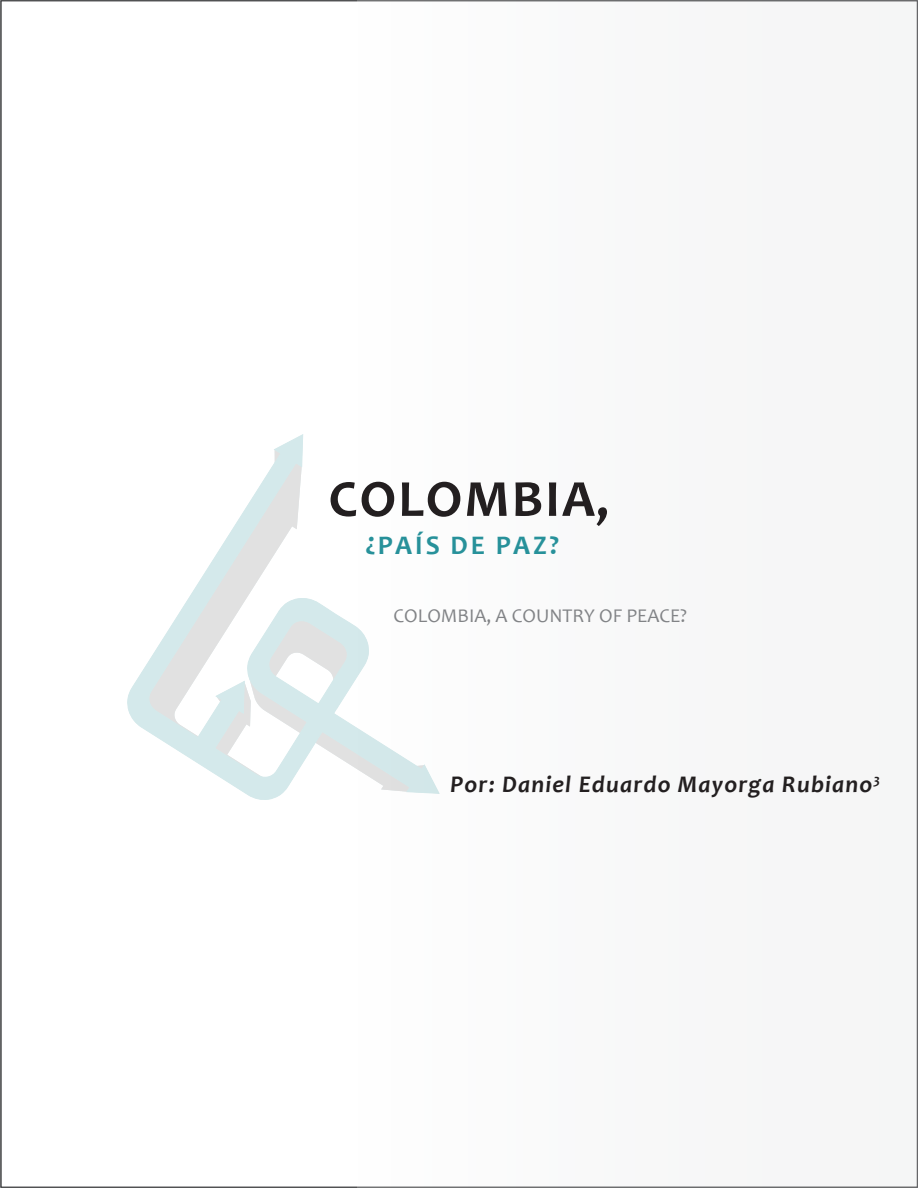
<style>
.page{position:relative;width:918px;height:1188px;background:#fff}
.page>*{position:absolute;margin:0;border:0;box-sizing:border-box;transform-origin:0 0}
.t1{font:700 52.5px "Candara";letter-spacing:.04em;color:#231f20}
.t2{font:700 27px "Candara";letter-spacing:.11em;color:#27919a}
.t3{font:italic 700 24px "Candara";letter-spacing:.05em;color:#231f20}
.text_body{font:19.5px "Candara";color:#818386}
</style>
<div class="page">
<div style="left:357px;top:0;width:561px;height:1188px;background:#f8f8f8"></div>
<svg style="left:127px;top:434px;width:313px;height:366px"></svg>
<p class="t1" style="left:329px;top:466px;width:282px">COLOMBIA,</p>
<p class="t2" style="left:366px;top:528px;width:195px">¿PAÍS DE PAZ?</p>
<p class="text_body" style="left:394px;top:604px;width:295px">COLOMBIA, A COUNTRY OF PEACE?</p>
<p class="t3" style="left:450px;top:770px;width:431px">Por: Daniel Eduardo Mayorga Rubiano<sup>3</sup></p>
</div>
